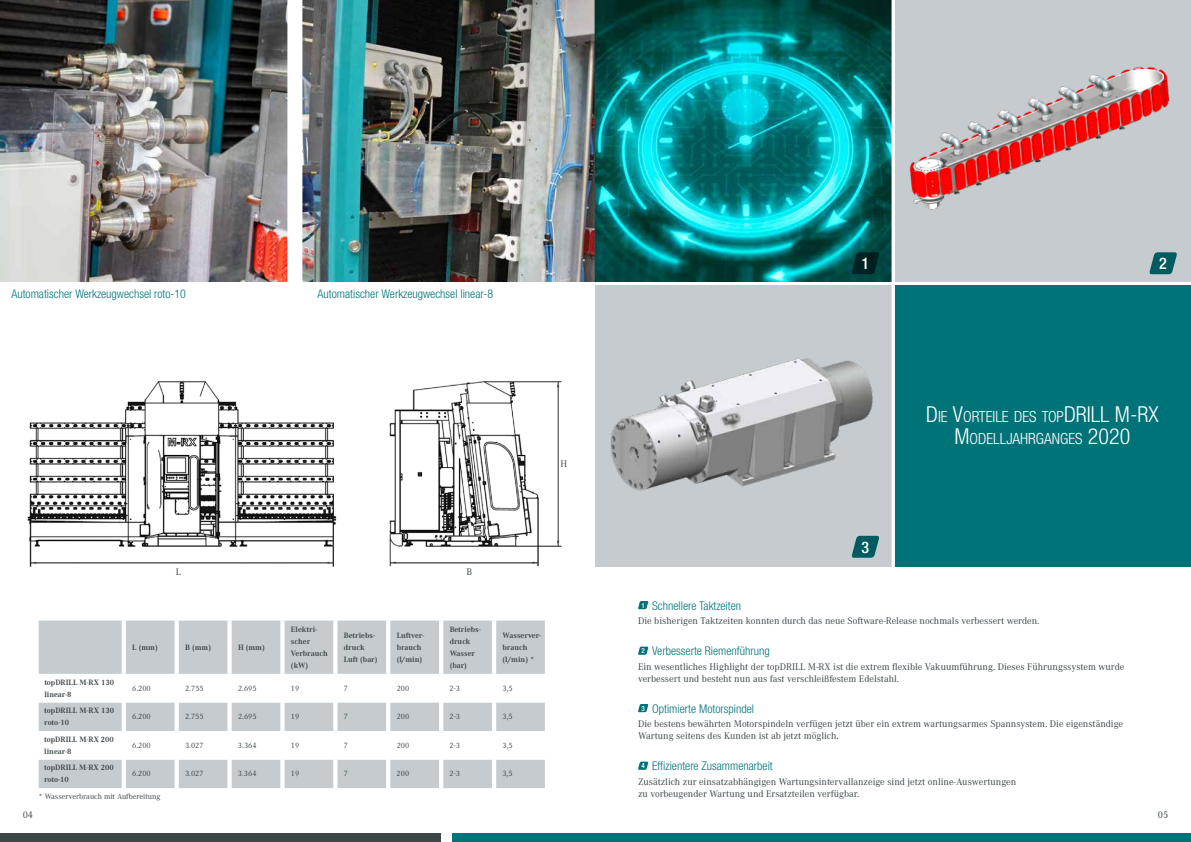
<style>
.page{position:relative;width:1191px;height:842px;background:#fff}
.page>*{position:absolute;margin:0;border:0;box-sizing:border-box;transform-origin:0 0}
.t1{font:300 condensed 22px "Helvetica Neue LTW1 G";color:#fff}
.t2{font:500 condensed 16px "Helvetica Neue LTW1 G";color:#fff}
.t3{font:300 condensed 15.4px "Helvetica Neue LTW1 G";color:#fff}
.t4{font:300 condensed 12px "Helvetica Neue LTW1 G";color:#007379}
.t5{font:10px/12px "Corporate A Pro";color:#3d4649}
.t6{font:8px "Corporate A Pro";color:#3d4649}
.t7{font:700 8px/12px "Corporate A Pro";color:#3d4649}
.t8{font:700 8px/12px "Corporate A Pro";color:#3c4448}
.t9{font:500 condensed 7px "Helvetica Neue LTW1 G";color:#fff}
.s1{font-size:22px}
</style>
<div class="page">
<img style="left:27px;top:381px;width:535px;height:186px">
<img style="left:0;top:0;width:891px;height:282px">
<img style="left:302px;top:0;width:293px;height:282px">
<div style="left:287px;top:0;width:15px;height:285px;background:#fff"></div>
<div style="left:893px;top:0;width:298px;height:283px;background:#c5cbce"></div>
<img style="left:894px;top:51px;width:276px;height:173px">
<div style="left:595px;top:283px;width:298px;height:284px;background:#c5cbce"></div>
<img style="left:610px;top:358px;width:263px;height:133px">
<div style="left:893px;top:284px;width:298px;height:282px;background:#007379"></div>
<svg style="left:1149px;top:252px;width:28px;height:22px"></svg>
<svg style="left:851px;top:252px;width:28px;height:22px"></svg>
<svg style="left:851px;top:536px;width:28px;height:22px"></svg>
<div style="left:39px;top:621px;width:506px;height:167px;background:#c5cbce"></div>
<svg style="left:39px;top:674px;width:506px;height:85px"></svg>
<div style="left:174px;top:621px;width:5px;height:53px;background:#fff"></div>
<div style="left:174px;top:674px;width:5px;height:28px;background:#fff"></div>
<div style="left:174px;top:702px;width:5px;height:29px;background:#fff"></div>
<div style="left:174px;top:731px;width:5px;height:28px;background:#fff"></div>
<div style="left:174px;top:759px;width:5px;height:29px;background:#fff"></div>
<div style="left:227px;top:621px;width:5px;height:53px;background:#fff"></div>
<div style="left:227px;top:674px;width:5px;height:28px;background:#fff"></div>
<div style="left:227px;top:702px;width:5px;height:29px;background:#fff"></div>
<div style="left:227px;top:731px;width:5px;height:28px;background:#fff"></div>
<div style="left:227px;top:759px;width:5px;height:29px;background:#fff"></div>
<div style="left:280px;top:621px;width:5px;height:53px;background:#fff"></div>
<svg style="left:333px;top:621px;width:4px;height:53px"></svg>
<hr style="left:386px;top:621px;width:4px;height:53px;background:#fff">
<hr style="left:439px;top:621px;width:4px;height:53px;background:#fff">
<hr style="left:492px;top:621px;width:4px;height:53px;background:#fff">
<div style="left:280px;top:674px;width:5px;height:28px;background:#fff"></div>
<hr style="left:333px;top:674px;width:4px;height:28px;background:#fff">
<hr style="left:386px;top:674px;width:4px;height:28px;background:#fff">
<hr style="left:439px;top:674px;width:4px;height:28px;background:#fff">
<hr style="left:492px;top:674px;width:4px;height:28px;background:#fff">
<div style="left:280px;top:702px;width:5px;height:29px;background:#fff"></div>
<svg style="left:333px;top:702px;width:4px;height:29px"></svg>
<hr style="left:386px;top:702px;width:4px;height:29px;background:#fff">
<hr style="left:439px;top:702px;width:4px;height:29px;background:#fff">
<hr style="left:492px;top:702px;width:4px;height:29px;background:#fff">
<div style="left:280px;top:731px;width:5px;height:28px;background:#fff"></div>
<hr style="left:333px;top:731px;width:4px;height:28px;background:#fff">
<hr style="left:386px;top:731px;width:4px;height:28px;background:#fff">
<hr style="left:439px;top:731px;width:4px;height:28px;background:#fff">
<hr style="left:492px;top:731px;width:4px;height:28px;background:#fff">
<div style="left:280px;top:759px;width:5px;height:29px;background:#fff"></div>
<svg style="left:333px;top:759px;width:4px;height:29px"></svg>
<hr style="left:386px;top:759px;width:4px;height:29px;background:#fff">
<hr style="left:439px;top:759px;width:4px;height:29px;background:#fff">
<hr style="left:492px;top:759px;width:4px;height:29px;background:#fff">
<hr style="left:122px;top:621px;width:4px;height:53px;background:#fff">
<hr style="left:122px;top:674px;width:4px;height:28px;background:#fff">
<hr style="left:122px;top:702px;width:4px;height:29px;background:#fff">
<hr style="left:122px;top:731px;width:4px;height:28px;background:#fff">
<hr style="left:122px;top:759px;width:4px;height:29px;background:#fff">
<hr style="left:891px;top:0;width:3px;height:567px;background:#fff">
<hr style="left:0;top:282px;width:1191px;height:3px;background:#fff">
<svg style="left:638px;top:647px;width:10px;height:8px"></svg>
<svg style="left:638px;top:601px;width:10px;height:8px"></svg>
<svg style="left:638px;top:704px;width:10px;height:8px"></svg>
<svg style="left:638px;top:762px;width:10px;height:8px"></svg>
<div style="left:452px;top:833px;width:739px;height:9px;background:#007379"></div>
<div style="left:0;top:833px;width:441px;height:9px;background:#3d4649"></div>
<p class="t4" style="left:11px;top:286px;width:176px">Automatischer Werkzeugwechsel roto-10</p>
<p class="t4" style="left:317px;top:286px;width:177px">Automatischer Werkzeugwechsel linear-8</p>
<p class="t5" style="left:560px;top:457px;width:8px">H</p>
<p class="t5" style="left:176px;top:565px;width:7px">L</p>
<p class="t5" style="left:466px;top:565px;width:7px">B</p>
<p class="t7" style="left:132px;top:641px;width:27px">L (mm)</p>
<p class="t7" style="left:185px;top:641px;width:27px">B (mm)</p>
<p class="t7" style="left:238px;top:641px;width:28px">H (mm)</p>
<p class="t7" style="left:291px;top:623px;width:38px">Elektri&shy;scher<br>Verbrauch (kW)</p>
<p class="t7" style="left:344px;top:629px;width:35px">Betriebs&shy;druck<br>Luft (bar)</p>
<p class="t7" style="left:397px;top:629px;width:29px">Luftver&shy;brauch (l/min)</p>
<p class="t7" style="left:450px;top:623px;width:33px">Betriebs&shy;druck<br>Wasser (bar)</p>
<p class="t7" style="left:502px;top:629px;width:40px">Wasserver&shy;brauch (l/min) *</p>
<p class="t8" style="left:44px;top:676px;width:71px">topDRILL M-RX 130 linear-8</p>
<p class="t6" style="left:132px;top:683px;width:20px">6.200</p>
<p class="t6" style="left:185px;top:683px;width:20px">2.755</p>
<p class="t6" style="left:238px;top:683px;width:20px">2.695</p>
<p class="t6" style="left:291px;top:683px;width:10px">19</p>
<p class="t6" style="left:344px;top:683px;width:6px">7</p>
<p class="t6" style="left:397px;top:683px;width:14px">200</p>
<p class="t6" style="left:449px;top:683px;width:12px">2-3</p>
<p class="t6" style="left:502px;top:683px;width:12px">3,5</p>
<p class="t8" style="left:44px;top:704px;width:71px">topDRILL M-RX 130 roto-10</p>
<p class="t6" style="left:132px;top:711px;width:20px">6.200</p>
<p class="t6" style="left:185px;top:711px;width:20px">2.755</p>
<p class="t6" style="left:238px;top:711px;width:20px">2.695</p>
<p class="t6" style="left:291px;top:711px;width:10px">19</p>
<p class="t6" style="left:344px;top:711px;width:6px">7</p>
<p class="t6" style="left:397px;top:711px;width:14px">200</p>
<p class="t6" style="left:449px;top:711px;width:12px">2-3</p>
<p class="t6" style="left:502px;top:711px;width:12px">3,5</p>
<p class="t8" style="left:44px;top:733px;width:71px">topDRILL M-RX 200 linear-8</p>
<p class="t6" style="left:132px;top:740px;width:20px">6.200</p>
<p class="t6" style="left:185px;top:740px;width:20px">3.027</p>
<p class="t6" style="left:238px;top:740px;width:20px">3.364</p>
<p class="t6" style="left:291px;top:740px;width:10px">19</p>
<p class="t6" style="left:344px;top:740px;width:6px">7</p>
<p class="t6" style="left:397px;top:740px;width:14px">200</p>
<p class="t6" style="left:449px;top:740px;width:12px">2-3</p>
<p class="t6" style="left:502px;top:740px;width:12px">3,5</p>
<p class="t8" style="left:44px;top:761px;width:71px">topDRILL M-RX 200 roto-10</p>
<p class="t6" style="left:132px;top:768px;width:20px">6.200</p>
<p class="t6" style="left:185px;top:768px;width:20px">3.027</p>
<p class="t6" style="left:238px;top:768px;width:20px">3.364</p>
<p class="t6" style="left:291px;top:768px;width:10px">19</p>
<p class="t6" style="left:344px;top:768px;width:6px">7</p>
<p class="t6" style="left:397px;top:768px;width:14px">200</p>
<p class="t6" style="left:449px;top:768px;width:12px">2-3</p>
<p class="t6" style="left:502px;top:768px;width:12px">3,5</p>
<p class="t6" style="left:39px;top:791px;width:123px">* Wasserverbrauch mit Aufbereitung</p>
<h2 class="t2" style="left:861px;top:254px;width:9px">1</h2>
<h2 class="t2" style="left:1159px;top:254px;width:9px">2</h2>
<h2 class="t2" style="left:861px;top:538px;width:9px">3</h2>
<h3 class="t3" style="left:926px;top:408px;width:159px"><span class="s1">D</span>IE <span class="s1">V</span>ORTEILE DES TOP<span class="s1">DRILL</span></h3>
<h1 class="t1" style="left:1115px;top:401px;width:45px">M-RX</h1>
<h3 class="t3" style="left:954px;top:430px;width:177px"><span class="s1">M</span>ODELLJAHRGANGES <span class="s1">2020</span></h3>
<p class="t4" style="left:652px;top:598px;width:90px">Schnellere Taktzeiten</p>
<p class="t5" style="left:638px;top:615px;width:403px">Die bisherigen Taktzeiten konnten durch das neue Software-Release nochmals verbessert werden.</p>
<p class="t4" style="left:652px;top:644px;width:119px">Verbesserte Riemenführung</p>
<p class="t5" style="left:638px;top:660px;width:488px">Ein wesentliches Highlight der topDRILL M-RX ist die extrem flexible Vakuumführung. Dieses Führungssystem wurde verbessert und besteht nun aus fast verschleißfestem Edelstahl.</p>
<p class="t4" style="left:652px;top:701px;width:103px">Optimierte Motorspindel</p>
<p class="t5" style="left:638px;top:718px;width:486px">Die bestens bewährten Motorspindeln verfügen jetzt über ein extrem wartungsarmes Spannsystem. Die eigenständige<br>Wartung seitens des Kunden ist ab jetzt möglich.</p>
<p class="t4" style="left:652px;top:759px;width:122px">Effizientere Zusammenarbeit</p>
<p class="t5" style="left:638px;top:775px;width:380px">Zusätzlich zur einsatzabhängigen Wartungsintervallanzeige sind jetzt online-Auswertungen zu vorbeugender Wartung und Ersatzteilen verfügbar.</p>
<p class="t9" style="left:641px;top:601px;width:5px">1</p>
<p class="t9" style="left:641px;top:647px;width:5px">2</p>
<p class="t9" style="left:641px;top:704px;width:5px">3</p>
<p class="t9" style="left:641px;top:762px;width:5px">4</p>
<p class="t5" style="left:23px;top:808px;width:12px">04</p>
<p class="t5" style="left:1157px;top:808px;width:12px">05</p>
</div>
